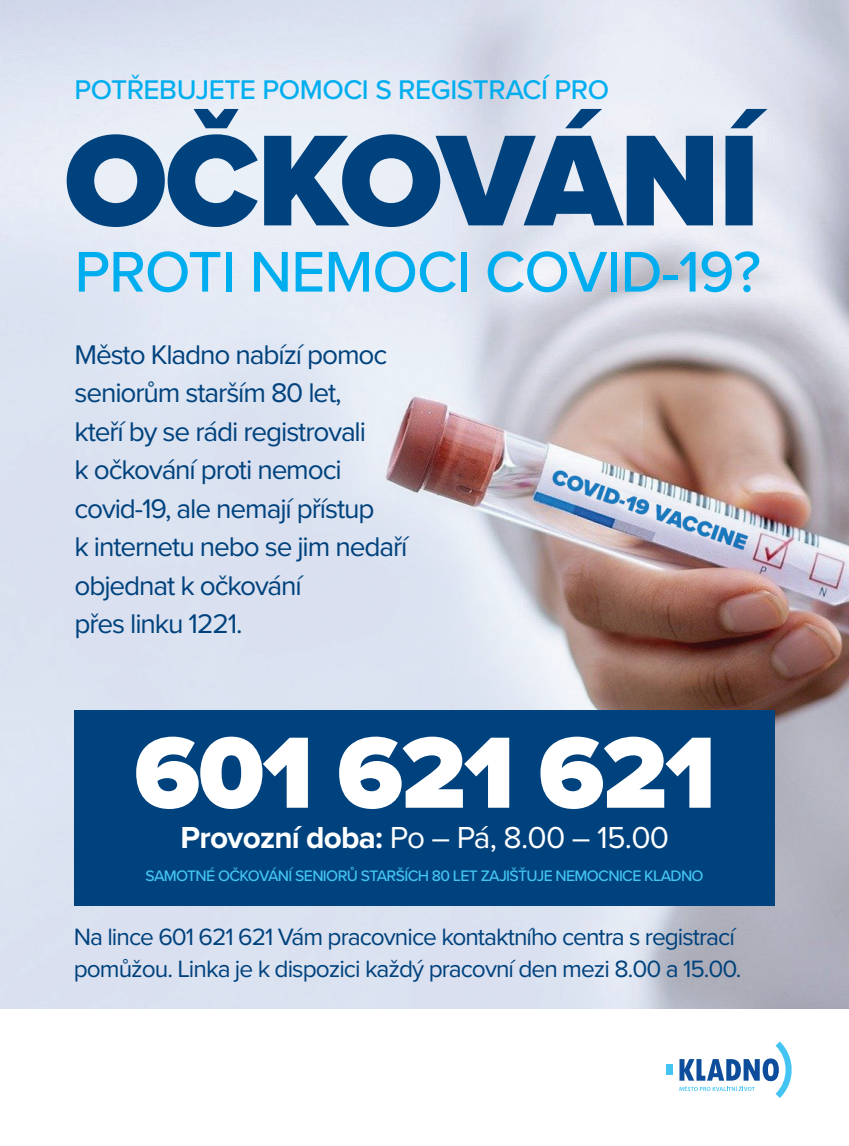
<style>
.page{position:relative;width:849px;height:1146px;background:#fff}
.page>*{position:absolute;margin:0;border:0;box-sizing:border-box;transform-origin:0 0}
.t1{font:900 134.22px "Proxima Nova";letter-spacing:-.015em;color:#00427d}
.t2{font:900 105px "Proxima Nova";letter-spacing:-.015em;color:#fff}
.t3{font:500 59.5px "Proxima Nova";letter-spacing:-.015em;color:#00aeef}
.t4{font:31.5px "Proxima Nova";letter-spacing:-.025em;color:#fff}
.t5{font:28px/38.5px "Proxima Nova";letter-spacing:-.04em;color:#00427d}
.t6{font:500 28px "Proxima Nova";letter-spacing:-.015em;color:#00aeef}
.t7{font:24.5px/31.5px "Proxima Nova";letter-spacing:-.04em;color:#00427d}
.t8{font:500 15.75px "Proxima Nova";letter-spacing:-.04em;color:#44c4f2}
.s1{font-weight:700}
</style>
<div class="page">
<img style="left:0;top:0;width:848px;height:1009px">
<div style="left:665px;top:1064px;width:7px;height:11px;background:#44c4f2"></div>
<svg style="left:679px;top:1041px;width:113px;height:57px"></svg>
<div style="left:74px;top:710px;width:700px;height:195px;background:#00427d"></div>
<p class="t6" style="left:74px;top:69px;width:536px">POTŘEBUJETE POMOCI S REGISTRACÍ PRO</p>
<h1 class="t1" style="left:64px;top:81px;width:697px">OČKOVÁNÍ</h1>
<h3 class="t3" style="left:74px;top:227px;width:687px">PROTI NEMOCI COVID-19?</h3>
<p class="t5" style="left:74px;top:334px;width:334px">Město Kladno nabízí pomoc seniorům starším 80 let,<br>kteří by se rádi registrovali<br>k očkování proti nemoci covid-19, ale nemají přístup<br>k internetu nebo se jim nedaří objednat k očkování<br>přes linku 1221.</p>
<h2 class="t2" style="left:134px;top:694px;width:583px">601 621 621</h2>
<p class="t4" style="left:180px;top:814px;width:490px"><span class="s1">Provozní doba:</span> Po – Pá, 8.00 – 15.00</p>
<p class="t8" style="left:145px;top:864px;width:559px">SAMOTNÉ OČKOVÁNÍ SENIORŮ STARŠÍCH 80 LET ZAJIŠŤUJE NEMOCNICE KLADNO</p>
<p class="t7" style="left:74px;top:920px;width:669px">Na lince 601 621 621 Vám pracovnice kontaktního centra s registrací pomůžou. Linka je k dispozici každý pracovní den mezi 8.00 a 15.00.</p>
</div>
